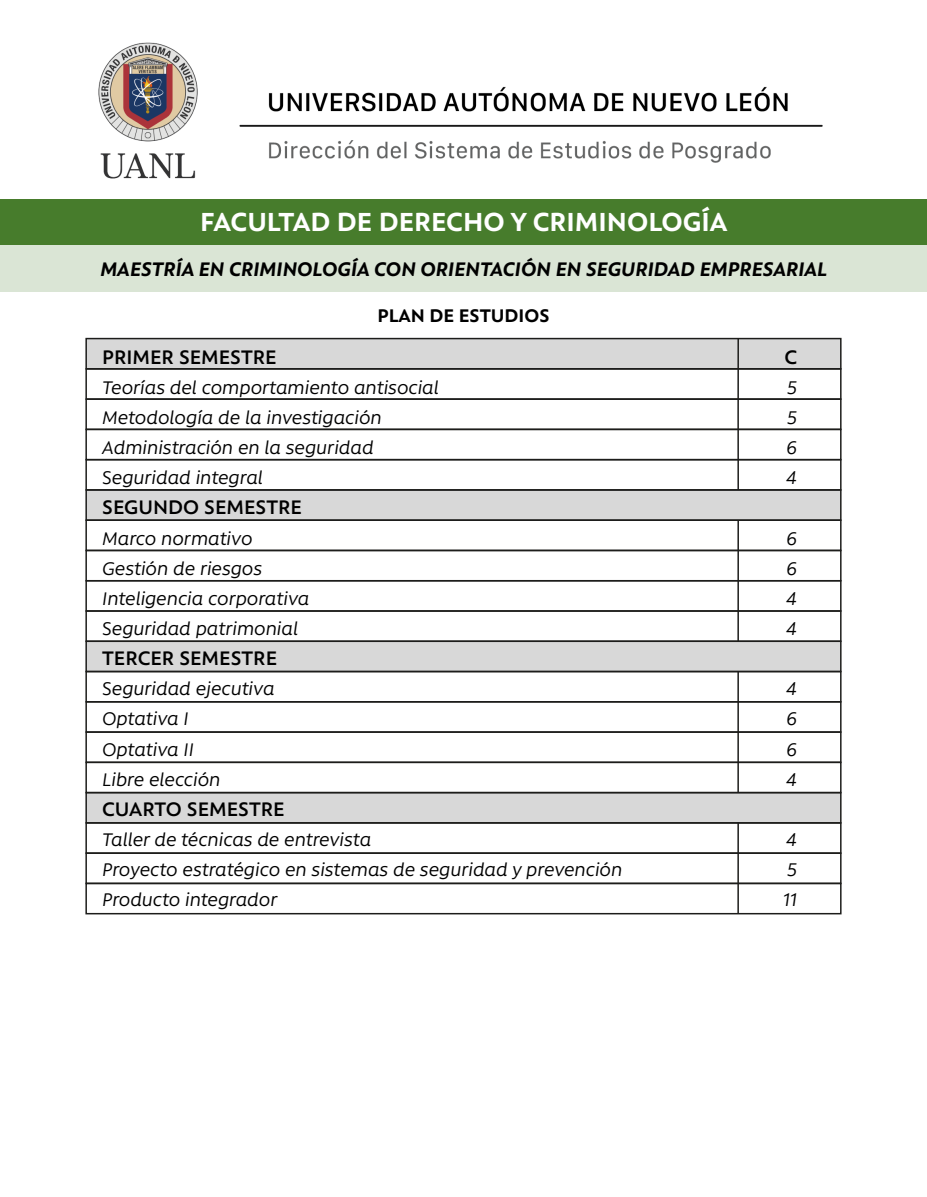
<style>
.page{position:relative;width:927px;height:1197px;background:#fff}
.page>*{position:absolute;margin:0;border:0;box-sizing:border-box;transform-origin:0 0}
.t1{font:700 30px "Rawson Pro";color:#fff}
.t2{font:600 22.5px "Rawson Pro";color:#000}
.t3{font:italic 700 22.5px "Rawson Pro";color:#000}
.t4{font:italic 21px "Rawson Pro";color:#000}
.t5{font:700 21px "Rawson Pro";color:#000}
</style>
<div class="page">
<div style="left:85px;top:489px;width:756px;height:32px;background:#d8d8d8;border:2px solid #1d1d1b"></div>
<div style="left:85px;top:640px;width:756px;height:32px;background:#d8d8d8"></div>
<div style="left:85px;top:792px;width:756px;height:31px;background:#d8d8d8"></div>
<div style="left:85px;top:882px;width:756px;height:32px;border:2px solid #1d1d1b"></div>
<div style="left:85px;top:761px;width:756px;height:32px;border:2px solid #1d1d1b"></div>
<div style="left:85px;top:610px;width:756px;height:32px;border:2px solid #1d1d1b"></div>
<div style="left:85px;top:459px;width:756px;height:31px;border:2px solid #1d1d1b"></div>
<div style="left:85px;top:519px;width:756px;height:32px;border:2px solid #1d1d1b"></div>
<div style="left:85px;top:671px;width:756px;height:31px;border:2px solid #1d1d1b"></div>
<div style="left:85px;top:701px;width:756px;height:32px;border:2px solid #1d1d1b"></div>
<div style="left:85px;top:338px;width:756px;height:31px;background:#d8d8d8;border:2px solid #1d1d1b"></div>
<img style="left:98px;top:42px;width:725px;height:137px">
<div style="left:85px;top:368px;width:756px;height:32px;border:2px solid #1d1d1b"></div>
<div style="left:85px;top:398px;width:756px;height:32px;border:2px solid #1d1d1b"></div>
<div style="left:85px;top:428px;width:756px;height:32px;border:2px solid #1d1d1b"></div>
<div style="left:85px;top:549px;width:756px;height:32px;border:2px solid #1d1d1b"></div>
<div style="left:85px;top:731px;width:756px;height:32px;border:2px solid #1d1d1b"></div>
<div style="left:85px;top:822px;width:756px;height:32px;border:2px solid #1d1d1b"></div>
<svg style="left:736px;top:821px;width:3px;height:94px"></svg>
<svg style="left:736px;top:670px;width:3px;height:124px"></svg>
<svg style="left:736px;top:518px;width:3px;height:125px"></svg>
<svg style="left:736px;top:337px;width:3px;height:154px"></svg>
<div style="left:0;top:199px;width:927px;height:46px;background:#477c2c"></div>
<div style="left:0;top:245px;width:927px;height:47px;background:#dae5d5"></div>
<h1 class="t1" style="left:200px;top:204px;width:528px">FACULTAD DE DERECHO Y CRIMINOLOGÍA</h1>
<p class="t3" style="left:100px;top:256px;width:728px">MAESTRÍA EN CRIMINOLOGÍA CON ORIENTACIÓN EN SEGURIDAD EMPRESARIAL</p>
<p class="t5" style="left:377px;top:303px;width:173px">PLAN DE ESTUDIOS</p>
<p class="t2" style="left:102px;top:344px;width:176px">PRIMER SEMESTRE</p>
<p class="t2" style="left:784px;top:344px;width:14px">C</p>
<p class="t4" style="left:102px;top:376px;width:338px">Teorías del comportamiento antisocial</p>
<p class="t4" style="left:787px;top:376px;width:11px">5</p>
<p class="t4" style="left:102px;top:406px;width:281px">Metodología de la investigación</p>
<p class="t4" style="left:787px;top:406px;width:11px">5</p>
<p class="t4" style="left:102px;top:436px;width:273px">Administración en la seguridad</p>
<p class="t4" style="left:786px;top:436px;width:12px">6</p>
<p class="t4" style="left:102px;top:466px;width:162px">Seguridad integral</p>
<p class="t4" style="left:786px;top:466px;width:12px">4</p>
<p class="t2" style="left:102px;top:495px;width:201px">SEGUNDO SEMESTRE</p>
<p class="t4" style="left:102px;top:527px;width:152px">Marco normativo</p>
<p class="t4" style="left:786px;top:527px;width:12px">6</p>
<p class="t4" style="left:102px;top:557px;width:161px">Gestión de riesgos</p>
<p class="t4" style="left:786px;top:557px;width:12px">6</p>
<p class="t4" style="left:102px;top:587px;width:209px">Inteligencia corporativa</p>
<p class="t4" style="left:786px;top:587px;width:12px">4</p>
<p class="t4" style="left:102px;top:617px;width:197px">Seguridad patrimonial</p>
<p class="t4" style="left:786px;top:617px;width:12px">4</p>
<p class="t2" style="left:102px;top:645px;width:176px">TERCER SEMESTRE</p>
<p class="t4" style="left:102px;top:677px;width:174px">Seguridad ejecutiva</p>
<p class="t4" style="left:786px;top:677px;width:12px">4</p>
<p class="t4" style="left:102px;top:707px;width:88px">Optativa I</p>
<p class="t4" style="left:786px;top:707px;width:12px">6</p>
<p class="t4" style="left:102px;top:738px;width:93px">Optativa II</p>
<p class="t4" style="left:786px;top:738px;width:12px">6</p>
<p class="t4" style="left:102px;top:768px;width:120px">Libre elección</p>
<p class="t4" style="left:786px;top:768px;width:12px">4</p>
<p class="t2" style="left:102px;top:796px;width:184px">CUARTO SEMESTRE</p>
<p class="t4" style="left:102px;top:828px;width:270px">Taller de técnicas de entrevista</p>
<p class="t4" style="left:786px;top:828px;width:12px">4</p>
<p class="t4" style="left:102px;top:858px;width:521px">Proyecto estratégico en sistemas de seguridad y prevención</p>
<p class="t4" style="left:787px;top:858px;width:11px">5</p>
<p class="t4" style="left:102px;top:888px;width:177px">Producto integrador</p>
<p class="t4" style="left:783px;top:888px;width:15px">11</p>
</div>
